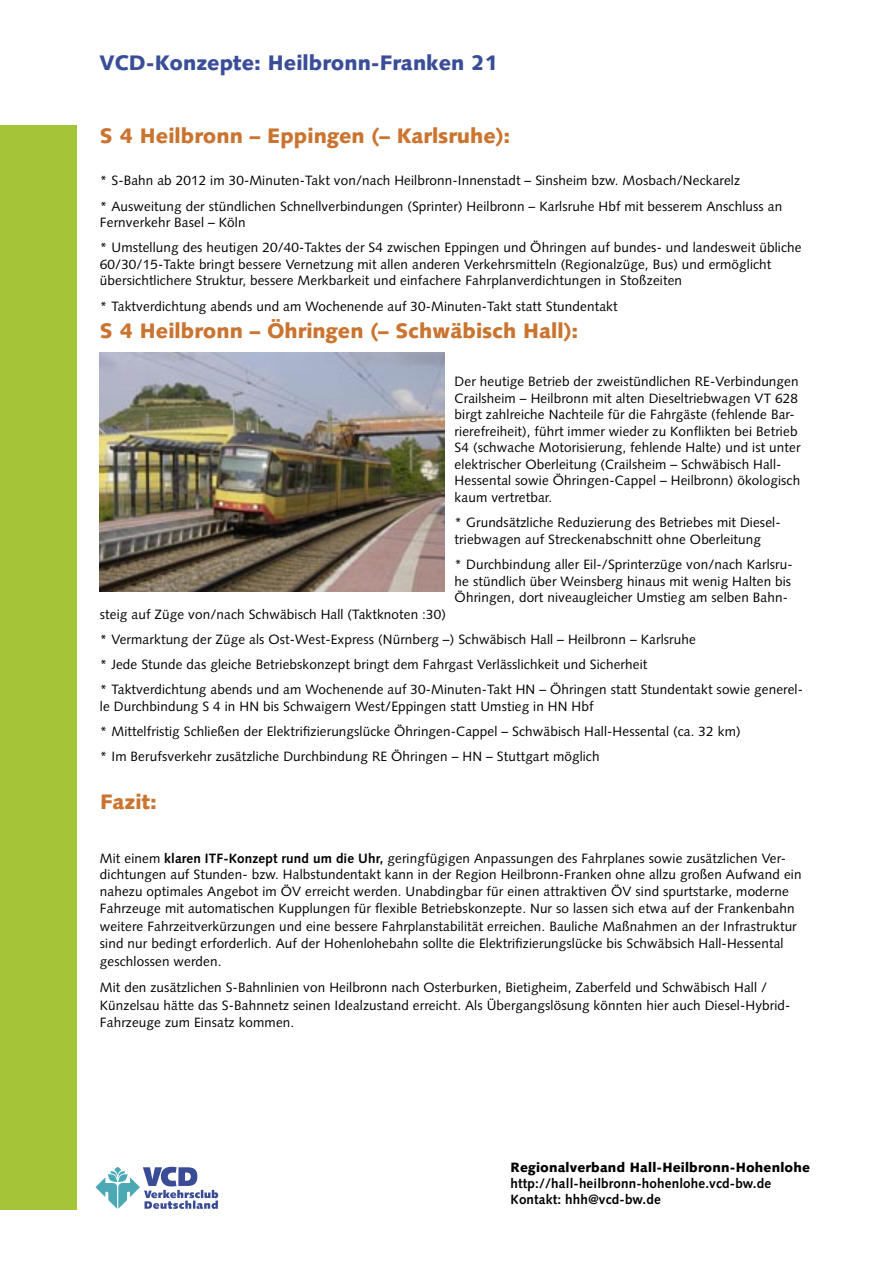
<style>
.page{position:relative;width:893px;height:1263px;background:#fff}
.page>*{position:absolute;margin:0;border:0;box-sizing:border-box;transform-origin:0 0}
.t1{font:900 21px "Syntax LT";color:#ca7430}
.t2{font:900 21px "Syntax LT";color:#3a4d98}
.Copy{font:13.5px/16.5px "Syntax LT";letter-spacing:.01em;color:#000}
.t3{font:700 13.5px "Syntax LT";letter-spacing:.01em;color:#000}
.t4{font:900 13.5px "Syntax LT";letter-spacing:.01em;color:#000}
.s1{font-weight:700}
</style>
<div class="page">
<div style="left:0;top:125px;width:77px;height:1084px;background:#a3c537"></div>
<img style="left:100px;top:352px;width:344px;height:239px">
<svg style="left:95px;top:1167px;width:123px;height:42px"></svg>
<p class="t2" style="left:99px;top:50px;width:400px">VCD-Konzepte: Heilbronn-Franken 21</p>
<p class="t1" style="left:100px;top:124px;width:412px">S 4 Heilbronn – Eppingen (– Karlsruhe):</p>
<p class="Copy" style="left:100px;top:172px;width:642px">* S-Bahn ab 2012 im 30-Minuten-Takt von/nach Heilbronn-Innenstadt – Sinsheim bzw. Mosbach/Neckarelz</p>
<p class="Copy" style="left:100px;top:198px;width:684px">* Ausweitung der stündlichen Schnellverbindungen (Sprinter) Heilbronn – Karlsruhe Hbf mit besserem Anschluss an<br>Fernverkehr Basel – Köln</p>
<p class="Copy" style="left:100px;top:239px;width:703px">* Umstellung des heutigen 20/40-Taktes der S4 zwischen Eppingen und Öhringen auf bundes- und landesweit übliche<br>60/30/15-Takte bringt bessere Vernetzung mit allen anderen Verkehrsmitteln (Regionalzüge, Bus) und ermöglicht übersichtlichere Struktur, bessere Merkbarkeit und einfachere Fahrplanverdichtungen in Stoßzeiten</p>
<p class="Copy" style="left:100px;top:298px;width:519px">* Taktverdichtung abends und am Wochenende auf 30-Minuten-Takt statt Stundentakt</p>
<p class="t1" style="left:100px;top:318px;width:480px">S 4 Heilbronn – Öhringen (– Schwäbisch Hall):</p>
<p class="Copy" style="left:455px;top:374px;width:347px">Der heutige Betrieb der zweistündlichen RE-Verbindungen Crailsheim – Heilbronn mit alten Dieseltriebwagen VT 628 birgt zahlreiche Nachteile für die Fahrgäste (fehlende Bar&shy;rierefreiheit), führt immer wieder zu Konflikten bei Betrieb S4 (schwache Motorisierung, fehlende Halte) und ist unter elektrischer Oberleitung (Crailsheim – Schwäbisch Hall-Hessental sowie Öhringen-Cappel – Heilbronn) ökologisch kaum vertretbar.</p>
<p class="Copy" style="left:455px;top:514px;width:327px">* Grundsätzliche Reduzierung des Betriebes mit Diesel&shy;triebwagen auf Streckenabschnitt ohne Oberleitung</p>
<p class="Copy" style="left:455px;top:556px;width:340px;text-align:justify">* Durchbindung aller Eil-/Sprinterzüge von/nach Karlsru&shy;he stündlich über Weinsberg hinaus mit wenig Halten bis Öhringen, dort niveaugleicher Umstieg am selben Bahn-</p>
<p class="Copy" style="left:100px;top:606px;width:348px">steig auf Züge von/nach Schwäbisch Hall (Taktknoten :30)</p>
<p class="Copy" style="left:100px;top:631px;width:597px">* Vermarktung der Züge als Ost-West-Express (Nürnberg –) Schwäbisch Hall – Heilbronn – Karlsruhe</p>
<p class="Copy" style="left:100px;top:656px;width:549px">* Jede Stunde das gleiche Betriebskonzept bringt dem Fahrgast Verlässlichkeit und Sicherheit</p>
<p class="Copy" style="left:100px;top:681px;width:705px">* Taktverdichtung abends und am Wochenende auf 30-Minuten-Takt HN – Öhringen statt Stundentakt sowie generel&shy;le Durchbindung S 4 in HN bis Schwaigern West/Eppingen statt Umstieg in HN Hbf</p>
<p class="Copy" style="left:100px;top:723px;width:642px">* Mittelfristig Schließen der Elektrifizierungslücke Öhringen-Cappel – Schwäbisch Hall-Hessental (ca. 32 km)</p>
<p class="Copy" style="left:100px;top:748px;width:501px">* Im Berufsverkehr zusätzliche Durchbindung RE Öhringen – HN – Stuttgart möglich</p>
<p class="t1" style="left:100px;top:789px;width:58px">Fazit:</p>
<p class="Copy" style="left:100px;top:849px;width:703px;line-height:17.2px">Mit einem <span class="s1">klaren ITF-Konzept rund um die Uhr,</span> geringfügigen Anpassungen des Fahrplanes sowie zusätzlichen Ver&shy;dichtungen auf Stunden- bzw. Halbstundentakt kann in der Region Heilbronn-Franken ohne allzu großen Aufwand ein nahezu optimales Angebot im ÖV erreicht werden. Unabdingbar für einen attraktiven ÖV sind spurtstarke, moderne Fahrzeuge mit automatischen Kupplungen für flexible Betriebskonzepte. Nur so lassen sich etwa auf der Frankenbahn weitere Fahrzeitverkürzungen und eine bessere Fahrplanstabilität erreichen. Bauliche Maßnahmen an der Infrastruktur sind nur bedingt erforderlich. Auf der Hohenlohebahn sollte die Elektrifizierungslücke bis Schwäbsich Hall-Hessental geschlossen werden.</p>
<p class="Copy" style="left:100px;top:979px;width:692px;line-height:17.5px">Mit den zusätzlichen S-Bahnlinien von Heilbronn nach Osterburken, Bietigheim, Zaberfeld und Schwäbisch Hall /<br>Künzelsau hätte das S-Bahnnetz seinen Idealzustand erreicht. Als Übergangslösung könnten hier auch Diesel-Hybrid-<br>Fahrzeuge zum Einsatz kommen.</p>
<p class="t4" style="left:511px;top:1159px;width:301px">Regionalverband Hall-Heilbronn-Hohenlohe</p>
<p class="t3" style="left:511px;top:1176px;width:262px">http://hall-heilbronn-hohenlohe.vcd-bw.de</p>
<p class="t3" style="left:511px;top:1192px;width:152px">Kontakt: hhh@vcd-bw.de</p>
</div>
